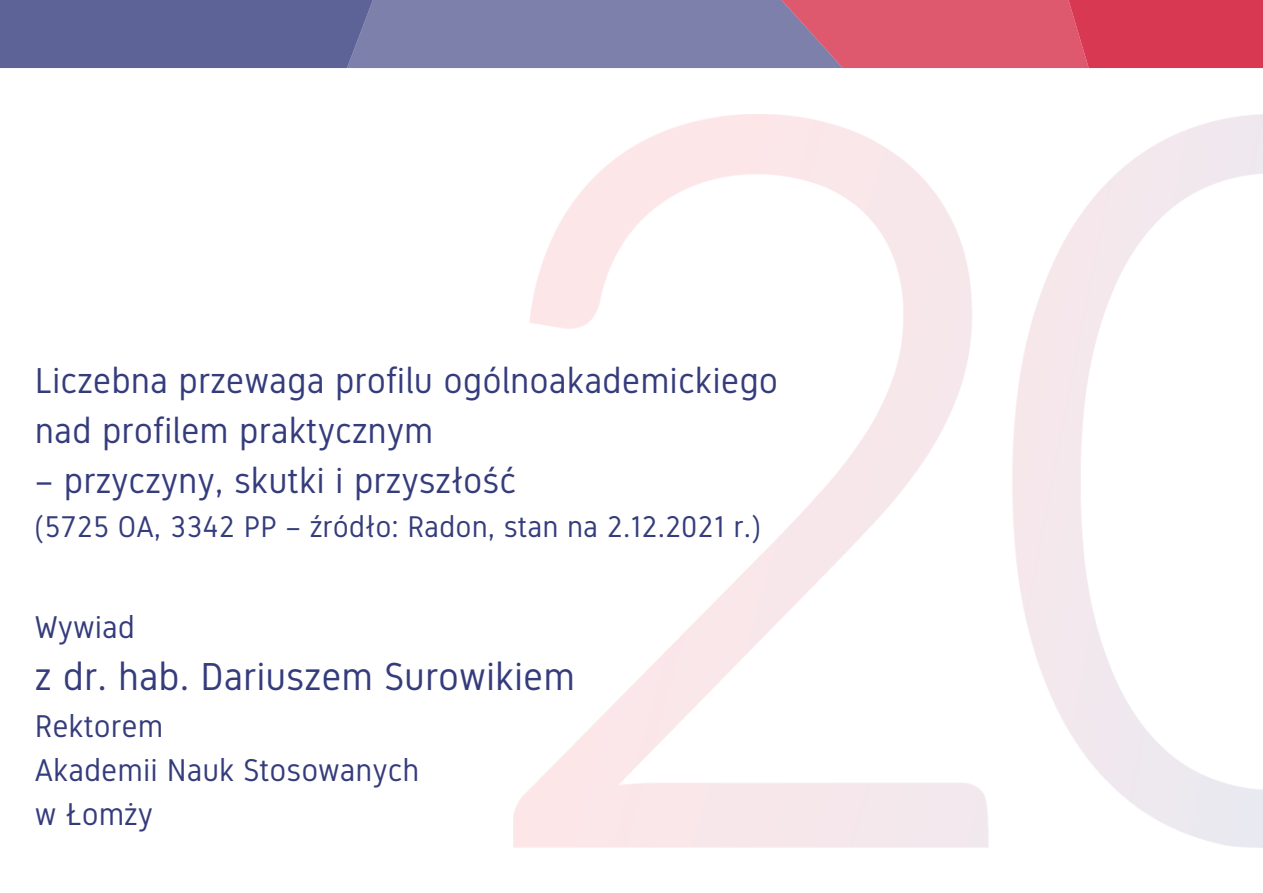
<style>
.page{position:relative;width:1263px;height:893px;background:#fff}
.page>*{position:absolute;margin:0;border:0;box-sizing:border-box;transform-origin:0 0}
.t1{font:39px "Gidole";color:#353c7c}
.t2{font:36px/50.1px "Gidole";color:#353c7c}
.t3{font:31.5px/43.9px "Gidole";color:#353c7c}
.t4{font:30px "Gidole";color:#353c7c}
</style>
<div class="page">
<svg style="left:0;top:0;width:1263px;height:68px;background:#95658a"></svg>
<img style="left:514px;top:115px;width:749px;height:733px">
<p class="t2" style="left:35px;top:355px;width:745px">Liczebna przewaga profilu ogólnoakademickiego nad profilem praktycznym</p>
<p class="t2" style="left:35px;top:456px;width:483px">– przyczyny, skutki i przyszłość</p>
<p class="t4" style="left:35px;top:510px;width:727px">(5725 OA, 3342 PP – źródło: Radon, stan na 2.12.2021 r.)</p>
<p class="t3" style="left:35px;top:605px;width:102px">Wywiad</p>
<p class="t1" style="left:35px;top:654px;width:542px">z dr. hab. Dariuszem Surowikiem</p>
<p class="t3" style="left:35px;top:704px;width:386px">Rektorem<br>Akademii Nauk Stosowanych w Łomży</p>
</div>
